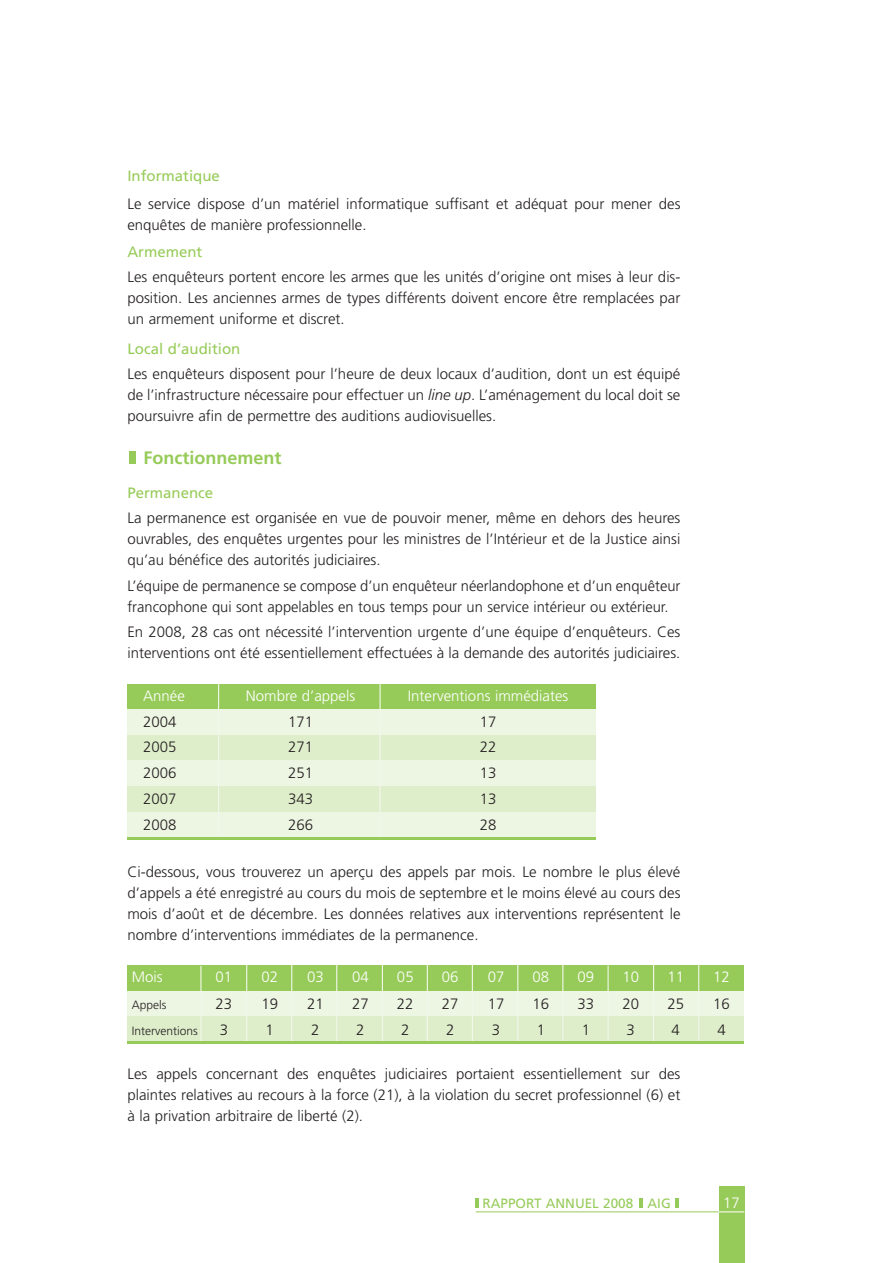
<style>
.page{position:relative;width:893px;height:1263px;background:#fff}
.page>*{position:absolute;margin:0;border:0;box-sizing:border-box;transform-origin:0 0}
.t1{font:700 18px "Frutiger";color:#97cb59}
.t2{font:300 15px/21px "Frutiger";color:#231f20;text-align:justify}
.t3{font:300 15px "Frutiger";color:#fff}
.t4{font:15px "Frutiger";color:#97cb59}
.t5{font:13.5px "Frutiger";color:#97cb59}
.t6{font:300 12px "Frutiger";color:#231f20}
.s1{font-style:italic}
</style>
<div class="page">
<div style="left:718px;top:1186px;width:26px;height:77px;background:#97cb59"></div>
<svg style="left:675px;top:1199px;width:4px;height:9px"></svg>
<svg style="left:639px;top:1199px;width:3px;height:9px"></svg>
<svg style="left:476px;top:1199px;width:3px;height:9px"></svg>
<hr style="left:476px;top:1212px;width:242px;height:1px;background:#97cb59">
<svg style="left:718px;top:1212px;width:26px;height:1px"></svg>
<div style="left:129px;top:451px;width:6px;height:13px;background:#97cb59"></div>
<div style="left:127px;top:684px;width:469px;height:26px;background:#97cb59"></div>
<div style="left:127px;top:710px;width:469px;height:25px;background:#edf5e3"></div>
<div style="left:127px;top:735px;width:469px;height:26px;background:#deedca"></div>
<div style="left:127px;top:761px;width:469px;height:25px;background:#edf5e3"></div>
<div style="left:127px;top:786px;width:469px;height:26px;background:#deedca"></div>
<div style="left:127px;top:812px;width:469px;height:25px;background:#edf5e3"></div>
<hr style="left:218px;top:684px;width:1px;height:153px;background:#f2f8eb">
<hr style="left:379px;top:684px;width:1px;height:153px;background:#f2f8eb">
<div style="left:127px;top:966px;width:617px;height:25px;background:#97cb59"></div>
<div style="left:127px;top:991px;width:617px;height:26px;background:#edf5e3"></div>
<div style="left:127px;top:1017px;width:617px;height:25px;background:#deedca"></div>
<hr style="left:200px;top:966px;width:1px;height:77px;background:#f2f8eb">
<hr style="left:246px;top:965px;width:1px;height:78px;background:#f2f8eb">
<hr style="left:291px;top:965px;width:1px;height:77px;background:#f2f8eb">
<hr style="left:336px;top:964px;width:1px;height:78px;background:#f2f8eb">
<hr style="left:382px;top:964px;width:1px;height:78px;background:#f2f8eb">
<hr style="left:427px;top:965px;width:1px;height:77px;background:#f2f8eb">
<hr style="left:472px;top:965px;width:1px;height:77px;background:#f2f8eb">
<hr style="left:517px;top:965px;width:1px;height:77px;background:#f2f8eb">
<hr style="left:562px;top:965px;width:1px;height:77px;background:#f2f8eb">
<hr style="left:607px;top:966px;width:1px;height:76px;background:#f2f8eb">
<hr style="left:653px;top:964px;width:1px;height:79px;background:#f2f8eb">
<hr style="left:698px;top:964px;width:1px;height:78px;background:#f2f8eb">
<hr style="left:127px;top:1042px;width:617px;height:2px;background:#97cb59">
<hr style="left:128px;top:837px;width:468px;height:2px;background:#97cb59">
<p class="t4" style="left:127px;top:170px;width:94px">Informatique</p>
<p class="t2" style="left:127px;top:194px;width:554px">Le service dispose d’un matériel informatique suffisant et adéquat pour mener des enquêtes de manière professionnelle.</p>
<p class="t4" style="left:127px;top:246px;width:77px">Armement</p>
<p class="t2" style="left:127px;top:268px;width:554px">Les enquêteurs portent encore les armes que les unités d’origine ont mises à leur dis&shy;position. Les anciennes armes de types différents doivent encore être remplacées par un armement uniforme et discret.</p>
<p class="t4" style="left:127px;top:343px;width:114px">Local d’audition</p>
<p class="t2" style="left:127px;top:365px;width:554px">Les enquêteurs disposent pour l’heure de deux locaux d’audition, dont un est équipé de l’infrastructure nécessaire pour effectuer un <span class="s1">line up</span>. L’aménagement du local doit se poursuivre afin de permettre des auditions audiovisuelles.</p>
<p class="t1" style="left:143px;top:451px;width:139px">Fonctionnement</p>
<p class="t4" style="left:127px;top:487px;width:87px">Permanence</p>
<p class="t2" style="left:127px;top:509px;width:554px">La permanence est organisée en vue de pouvoir mener, même en dehors des heures ouvrables, des enquêtes urgentes pour les ministres de l’Intérieur et de la Justice ainsi qu’au bénéfice des autorités judiciaires.</p>
<p class="t2" style="left:127px;top:576px;width:554px">L’équipe de permanence se compose d’un enquêteur néerlandophone et d’un enquêteur francophone qui sont appelables en tous temps pour un service intérieur ou extérieur.</p>
<p class="t2" style="left:127px;top:622px;width:554px">En 2008, 28 cas ont nécessité l’intervention urgente d’une équipe d’enquêteurs. Ces interventions ont été essentiellement effectuées à la demande des autorités judiciaires.</p>
<p class="t3" style="left:143px;top:690px;width:43px">Année</p>
<p class="t3" style="left:246px;top:690px;width:111px">Nombre d’appels</p>
<p class="t3" style="left:408px;top:690px;width:162px">Interventions immédiates</p>
<p class="t2" style="left:143px;top:712px;width:35px">2004</p>
<p class="t2" style="left:288px;top:712px;width:27px">171</p>
<p class="t2" style="left:480px;top:712px;width:18px">17</p>
<p class="t2" style="left:143px;top:738px;width:35px">2005</p>
<p class="t2" style="left:288px;top:738px;width:27px">271</p>
<p class="t2" style="left:480px;top:738px;width:18px">22</p>
<p class="t2" style="left:143px;top:764px;width:35px">2006</p>
<p class="t2" style="left:288px;top:764px;width:27px">251</p>
<p class="t2" style="left:480px;top:764px;width:18px">13</p>
<p class="t2" style="left:143px;top:789px;width:35px">2007</p>
<p class="t2" style="left:288px;top:789px;width:27px">343</p>
<p class="t2" style="left:480px;top:789px;width:18px">13</p>
<p class="t2" style="left:143px;top:815px;width:35px">2008</p>
<p class="t2" style="left:288px;top:815px;width:27px">266</p>
<p class="t2" style="left:480px;top:815px;width:18px">28</p>
<p class="t2" style="left:127px;top:862px;width:554px">Ci-dessous, vous trouverez un aperçu des appels par mois. Le nombre le plus élevé d’appels a été enregistré au cours du mois de septembre et le moins élevé au cours des mois d’août et de décembre. Les données relatives aux interventions représentent le nombre d’interventions immédiates de la permanence.</p>
<p class="t3" style="left:132px;top:971px;width:32px">Mois</p>
<p class="t3" style="left:216px;top:971px;width:18px">01</p>
<p class="t3" style="left:261px;top:971px;width:18px">02</p>
<p class="t3" style="left:307px;top:971px;width:18px">03</p>
<p class="t3" style="left:352px;top:971px;width:18px">04</p>
<p class="t3" style="left:397px;top:971px;width:18px">05</p>
<p class="t3" style="left:442px;top:971px;width:18px">06</p>
<p class="t3" style="left:487px;top:971px;width:18px">07</p>
<p class="t3" style="left:532px;top:971px;width:18px">08</p>
<p class="t3" style="left:577px;top:971px;width:18px">09</p>
<p class="t3" style="left:622px;top:971px;width:18px">10</p>
<p class="t3" style="left:667px;top:971px;width:18px">11</p>
<p class="t3" style="left:713px;top:971px;width:18px">12</p>
<p class="t6" style="left:132px;top:1000px;width:36px">Appels</p>
<p class="t2" style="left:216px;top:994px;width:18px">23</p>
<p class="t2" style="left:261px;top:994px;width:18px">19</p>
<p class="t2" style="left:307px;top:994px;width:18px">21</p>
<p class="t2" style="left:352px;top:994px;width:18px">27</p>
<p class="t2" style="left:397px;top:994px;width:18px">22</p>
<p class="t2" style="left:442px;top:994px;width:18px">27</p>
<p class="t2" style="left:487px;top:994px;width:18px">17</p>
<p class="t2" style="left:532px;top:994px;width:18px">16</p>
<p class="t2" style="left:577px;top:994px;width:18px">33</p>
<p class="t2" style="left:622px;top:994px;width:18px">20</p>
<p class="t2" style="left:667px;top:994px;width:18px">25</p>
<p class="t2" style="left:713px;top:994px;width:18px">16</p>
<p class="t6" style="left:132px;top:1026px;width:67px">Interventions</p>
<p class="t2" style="left:220px;top:1021px;width:10px">3</p>
<p class="t2" style="left:265px;top:1021px;width:10px">1</p>
<p class="t2" style="left:311px;top:1021px;width:10px">2</p>
<p class="t2" style="left:356px;top:1021px;width:10px">2</p>
<p class="t2" style="left:401px;top:1021px;width:10px">2</p>
<p class="t2" style="left:446px;top:1021px;width:10px">2</p>
<p class="t2" style="left:492px;top:1021px;width:10px">3</p>
<p class="t2" style="left:536px;top:1021px;width:10px">1</p>
<p class="t2" style="left:581px;top:1021px;width:10px">1</p>
<p class="t2" style="left:626px;top:1021px;width:10px">3</p>
<p class="t2" style="left:671px;top:1021px;width:10px">4</p>
<p class="t2" style="left:717px;top:1021px;width:10px">4</p>
<p class="t2" style="left:127px;top:1065px;width:554px">Les appels concernant des enquêtes judiciaires portaient essentiellement sur des plaintes relatives au recours à la force (21), à la violation du secret professionnel (6) et à la privation arbitraire de liberté (2).</p>
<p class="t5" style="left:482px;top:1198px;width:190px">RAPPORT ANNUEL 2008 AIG</p>
<p class="t3" style="left:723px;top:1197px;width:18px">17</p>
</div>
